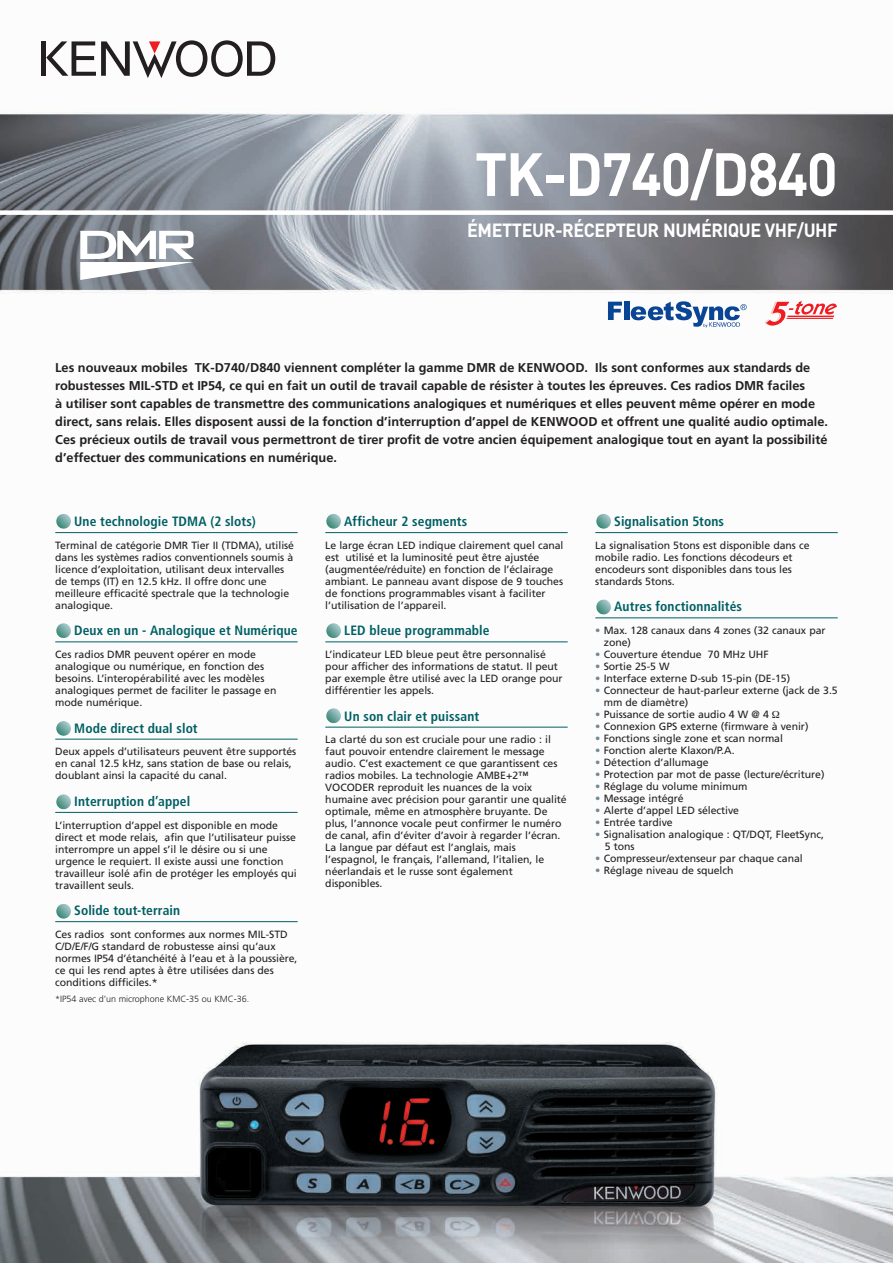
<style>
.page{position:relative;width:893px;height:1263px;background:#fff}
.page>*{position:absolute;margin:0;border:0;box-sizing:border-box;transform-origin:0 0}
.t1{font:700 60px "DIN";letter-spacing:-.025em;color:#fff;scale:.95 1}
.t2{font:700 18.9px "DIN";letter-spacing:-.025em;color:#fff;scale:.95 1}
.t3{font:700 condensed 13.5px "Frutiger LT Com";letter-spacing:.01em;color:#005f63}
.t4{font:700 12.75px/18px "Frutiger";color:#231f20}
.t5{font:10.5px/12px "Frutiger";letter-spacing:-.005em;color:#231f20}
.t6{font:300 9px "Frutiger";letter-spacing:-.005em;color:#231f20}
.s1{color:#738a95}
</style>
<div class="page">
<img style="left:0;top:55px;width:893px;height:1208px">
<div style="left:41px;top:41px;width:5px;height:35px;background:#231f20"></div>
<svg style="left:46px;top:40px;width:229px;height:38px"></svg>
<hr style="left:55px;top:532px;width:243px;height:1px;background:#005f63">
<hr style="left:55px;top:641px;width:243px;height:1px;background:#005f63">
<hr style="left:55px;top:739px;width:243px;height:1px;background:#005f63">
<hr style="left:55px;top:812px;width:243px;height:1px;background:#005f63">
<hr style="left:55px;top:921px;width:243px;height:1px;background:#005f63">
<hr style="left:325px;top:532px;width:243px;height:1px;background:#005f63">
<hr style="left:325px;top:641px;width:243px;height:1px;background:#005f63">
<hr style="left:325px;top:727px;width:243px;height:1px;background:#005f63">
<hr style="left:595px;top:532px;width:243px;height:1px;background:#005f63">
<hr style="left:595px;top:617px;width:243px;height:1px;background:#005f63">
<img style="left:56px;top:514px;width:16px;height:15px">
<img style="left:56px;top:623px;width:16px;height:15px">
<img style="left:56px;top:721px;width:16px;height:15px">
<img style="left:326px;top:708px;width:16px;height:15px">
<img style="left:326px;top:623px;width:16px;height:15px">
<img style="left:326px;top:514px;width:16px;height:15px">
<img style="left:596px;top:514px;width:16px;height:15px">
<img style="left:596px;top:599px;width:16px;height:16px">
<img style="left:56px;top:794px;width:16px;height:16px">
<img style="left:56px;top:904px;width:16px;height:15px">
<div style="left:0;top:210px;width:893px;height:5px;background:#fff"></div>
<svg style="left:80px;top:231px;width:114px;height:49px"></svg>
<svg style="left:608px;top:302px;width:14px;height:18px"></svg>
<div style="left:624px;top:302px;width:5px;height:18px;background:#094594"></div>
<svg style="left:631px;top:301px;width:116px;height:26px"></svg>
<svg style="left:765px;top:301px;width:72px;height:25px"></svg>
<hr style="left:786px;top:318px;width:47px;height:1px;background:#ee1d23">
<svg style="left:772px;top:711px;width:7px;height:7px"></svg>
<h1 class="t1" style="left:475px;top:135px;width:383px">TK-D740/D840</h1>
<h2 class="t2" style="left:467px;top:218px;width:391px">ÉMETTEUR-RÉCEPTEUR NUMÉRIQUE VHF/UHF</h2>
<p class="t4" style="left:55px;top:359px;width:774px">Les nouveaux mobiles TK-D740/D840 viennent compléter la gamme DMR de KENWOOD. Ils sont conformes aux standards de robustesses MIL-STD et IP54, ce qui en fait un outil de travail capable de résister à toutes les épreuves. Ces radios DMR faciles<br>à utiliser sont capables de transmettre des communications analogiques et numériques et elles peuvent même opérer en mode direct, sans relais. Elles disposent aussi de la fonction d’interruption d’appel de KENWOOD et offrent une qualité audio optimale.<br>Ces précieux outils de travail vous permettront de tirer profit de votre ancien équipement analogique tout en ayant la possibilité d’effectuer des communications en numérique.</p>
<p class="t3" style="left:74px;top:513px;width:183px">Une technologie TDMA (2 slots)</p>
<p class="t5" style="left:55px;top:539px;width:240px">Terminal de catégorie DMR Tier II (TDMA), utilisé dans les systèmes radios conventionnels soumis à licence d’exploitation, utilisant deux intervalles de temps (IT) en 12.5 kHz. Il offre donc une meilleure efficacité spectrale que la technologie analogique.</p>
<p class="t3" style="left:74px;top:623px;width:225px">Deux en un - Analogique et Numérique</p>
<p class="t5" style="left:55px;top:648px;width:223px">Ces radios DMR peuvent opérer en mode analogique ou numérique, en fonction des besoins. L’interopérabilité avec les modèles analogiques permet de faciliter le passage en mode numérique.</p>
<p class="t3" style="left:74px;top:720px;width:125px">Mode direct dual slot</p>
<p class="t5" style="left:55px;top:745px;width:243px">Deux appels d’utilisateurs peuvent être supportés en canal 12.5 kHz, sans station de base ou relais, doublant ainsi la capacité du canal.</p>
<p class="t3" style="left:74px;top:793px;width:117px">Interruption d’appel</p>
<p class="t5" style="left:55px;top:819px;width:243px">L’interruption d’appel est disponible en mode direct et mode relais, afin que l’utilisateur puisse interrompre un appel s’il le désire ou si une urgence le requiert. Il existe aussi une fonction travailleur isolé afin de protéger les employés qui travaillent seuls.</p>
<p class="t3" style="left:74px;top:902px;width:107px">Solide tout-terrain</p>
<p class="t5" style="left:55px;top:928px;width:244px">Ces radios sont conformes aux normes MIL-STD C/D/E/F/G standard de robustesse ainsi qu’aux normes IP54 d’étanchéité à l’eau et à la poussière, ce qui les rend aptes à être utilisées dans des conditions difficiles.*</p>
<p class="t6" style="left:55px;top:994px;width:195px">*IP54 avec d’un microphone KMC-35 ou KMC-36.</p>
<p class="t3" style="left:344px;top:513px;width:125px">Afficheur 2 segments</p>
<p class="t5" style="left:325px;top:539px;width:240px">Le large écran LED indique clairement quel canal est utilisé et la luminosité peut être ajustée (augmentée/réduite) en fonction de l’éclairage ambiant. Le panneau avant dispose de 9 touches de fonctions programmables visant à faciliter l’utilisation de l’appareil.</p>
<p class="t3" style="left:344px;top:623px;width:147px">LED bleue programmable</p>
<p class="t5" style="left:325px;top:648px;width:239px">L’indicateur LED bleue peut être personnalisé pour afficher des informations de statut. Il peut par exemple être utilisé avec la LED orange pour différentier les appels.</p>
<p class="t3" style="left:344px;top:708px;width:136px">Un son clair et puissant</p>
<p class="t5" style="left:325px;top:733px;width:243px">La clarté du son est cruciale pour une radio : il faut pouvoir entendre clairement le message audio. C’est exactement ce que garantissent ces radios mobiles. La technologie AMBE+2™ VOCODER reproduit les nuances de la voix humaine avec précision pour garantir une qualité optimale, même en atmosphère bruyante. De plus, l’annonce vocale peut confirmer le numéro de canal, afin d’éviter d’avoir à regarder l’écran.<br>La langue par défaut est l’anglais, mais l’espagnol, le français, l’allemand, l’italien, le néerlandais et le russe sont également disponibles.</p>
<p class="t3" style="left:614px;top:513px;width:111px">Signalisation 5tons</p>
<p class="t5" style="left:595px;top:539px;width:216px">La signalisation 5tons est disponible dans ce mobile radio. Les fonctions décodeurs et encodeurs sont disponibles dans tous les standards 5tons.</p>
<p class="t3" style="left:614px;top:599px;width:129px">Autres fonctionnalités</p>
<p class="t5" style="left:604px;top:624px;width:223px;text-indent:-9px"><span class="s1">•</span> Max. 128 canaux dans 4 zones (32 canaux par zone)</p>
<p class="t5" style="left:595px;top:648px;width:175px"><span class="s1">•</span> Couverture étendue 70 MHz UHF</p>
<p class="t5" style="left:595px;top:660px;width:76px"><span class="s1">•</span> Sortie 25-5 W</p>
<p class="t5" style="left:595px;top:672px;width:196px"><span class="s1">•</span> Interface externe D-sub 15-pin (DE-15)</p>
<p class="t5" style="left:604px;top:684px;width:235px;text-indent:-9px"><span class="s1">•</span> Connecteur de haut-parleur externe (jack de 3.5 mm de diamètre)</p>
<p class="t5" style="left:595px;top:708px;width:175px"><span class="s1">•</span> Puissance de sortie audio 4 W @ 4</p>
<p class="t5" style="left:595px;top:720px;width:215px"><span class="s1">•</span> Connexion GPS externe (firmware à venir)</p>
<p class="t5" style="left:595px;top:732px;width:189px"><span class="s1">•</span> Fonctions single zone et scan normal</p>
<p class="t5" style="left:595px;top:744px;width:141px"><span class="s1">•</span> Fonction alerte Klaxon/P.A.</p>
<p class="t5" style="left:595px;top:756px;width:115px"><span class="s1">•</span> Détection d’allumage</p>
<p class="t5" style="left:595px;top:768px;width:231px"><span class="s1">•</span> Protection par mot de passe (lecture/écriture)</p>
<p class="t5" style="left:595px;top:780px;width:154px"><span class="s1">•</span> Réglage du volume minimum</p>
<p class="t5" style="left:595px;top:792px;width:90px"><span class="s1">•</span> Message intégré</p>
<p class="t5" style="left:595px;top:804px;width:145px"><span class="s1">•</span> Alerte d’appel LED sélective</p>
<p class="t5" style="left:595px;top:816px;width:79px"><span class="s1">•</span> Entrée tardive</p>
<p class="t5" style="left:605px;top:828px;width:221px;text-indent:-9px"><span class="s1">•</span> Signalisation analogique : QT/DQT, FleetSync,<br>5 tons</p>
<p class="t5" style="left:595px;top:852px;width:209px"><span class="s1">•</span> Compresseur/extenseur par chaque canal</p>
<p class="t5" style="left:595px;top:864px;width:140px"><span class="s1">•</span> Réglage niveau de squelch</p>
</div>
